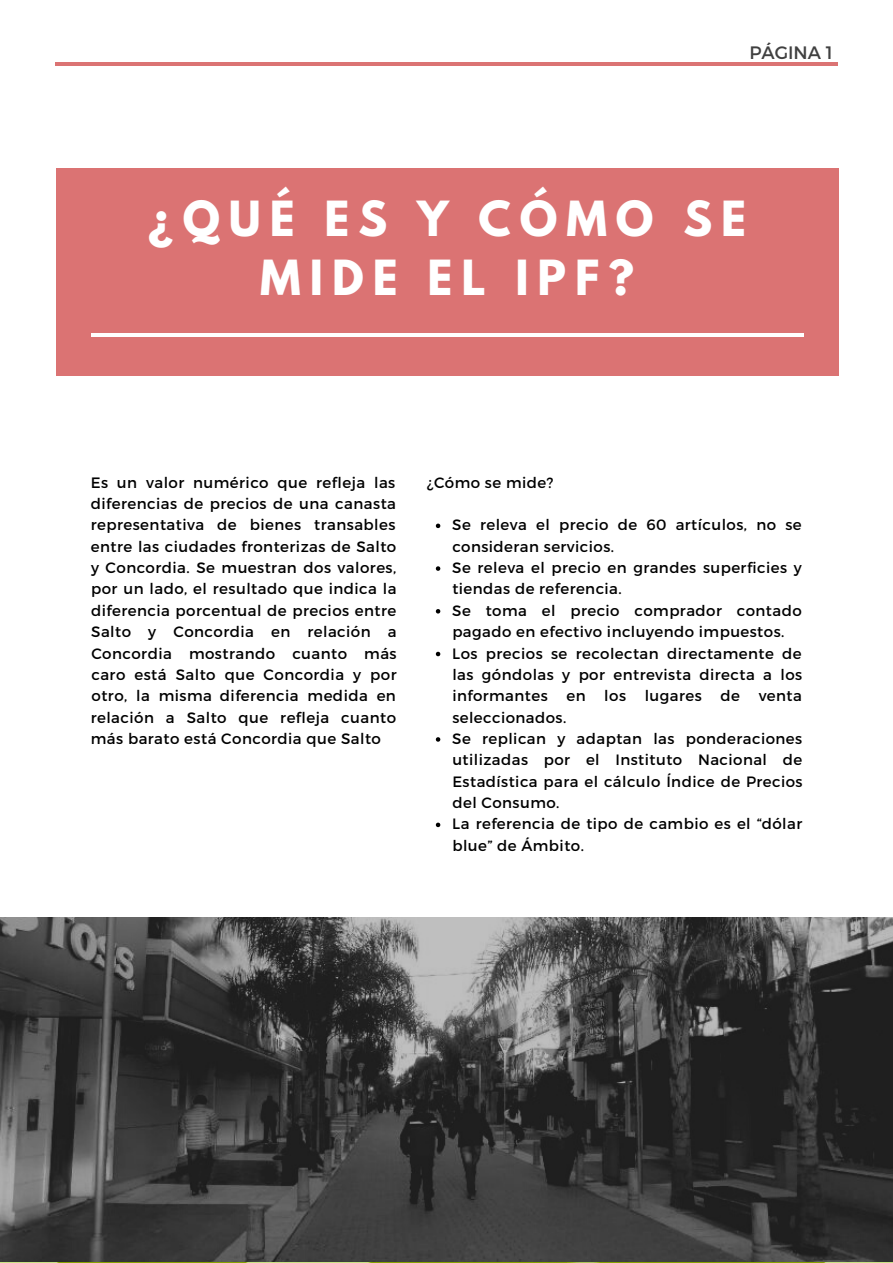
<style>
.page{position:relative;width:893px;height:1263px;background:#fff}
.page>*{position:absolute;margin:0;border:0;box-sizing:border-box;transform-origin:0 0}
.t1{font:700 42.9px/59.6px "League Spartan";letter-spacing:.21em;color:#fff;text-align:center}
.t2{font:18px "Montserrat";color:#404040}
.t3{font:15px/21.3px "Montserrat";letter-spacing:.03em;color:#000;text-align:justify}
</style>
<div class="page">
<hr style="left:55px;top:62px;width:782px;height:4px;background:#db7373">
<div style="left:56px;top:168px;width:782px;height:208px;background:#db7373"></div>
<hr style="left:91px;top:334px;width:713px;height:3px;background:#fff">
<svg style="left:436px;top:524px;width:4px;height:4px"></svg>
<svg style="left:436px;top:566px;width:4px;height:5px"></svg>
<svg style="left:436px;top:609px;width:4px;height:4px"></svg>
<svg style="left:436px;top:652px;width:4px;height:4px"></svg>
<svg style="left:436px;top:737px;width:4px;height:5px"></svg>
<svg style="left:436px;top:823px;width:4px;height:4px"></svg>
<img style="left:0;top:918px;width:892px;height:344px">
<p class="t2" style="left:749px;top:41px;width:85px">PÁGINA 1</p>
<p class="t1" style="left:148px;top:188px;width:599px">¿QUÉ ES Y CÓMO SE<br>MIDE EL IPF?</p>
<p class="t3" style="left:91px;top:472px;width:307px">Es un valor numérico que refleja las diferencias de precios de una canasta representativa de bienes transables entre las ciudades fronterizas de Salto y Concordia. Se muestran dos valores, por un lado, el resultado que indica la diferencia porcentual de precios entre Salto y Concordia en relación a Concordia mostrando cuanto más caro está Salto que Concordia y por otro, la misma diferencia medida en relación a Salto que refleja cuanto más barato está Concordia que Salto</p>
<p class="t3" style="left:427px;top:472px;width:128px">¿Cómo se mide?</p>
<p class="t3" style="left:452px;top:514px;width:352px;text-align:left">Se releva el precio de 60 artículos, no se consideran servicios.<br>Se releva el precio en grandes superficies y tiendas de referencia.<br>Se toma el precio comprador contado pagado en efectivo incluyendo impuestos.<br>Los precios se recolectan directamente de las góndolas y por entrevista directa a los informantes en los lugares de venta seleccionados.<br>Se replican y adaptan las ponderaciones utilizadas por el Instituto Nacional de Estadística para el cálculo Índice de Precios del Consumo.<br>La referencia de tipo de cambio es el “dólar blue” de Ámbito.</p>
</div>
